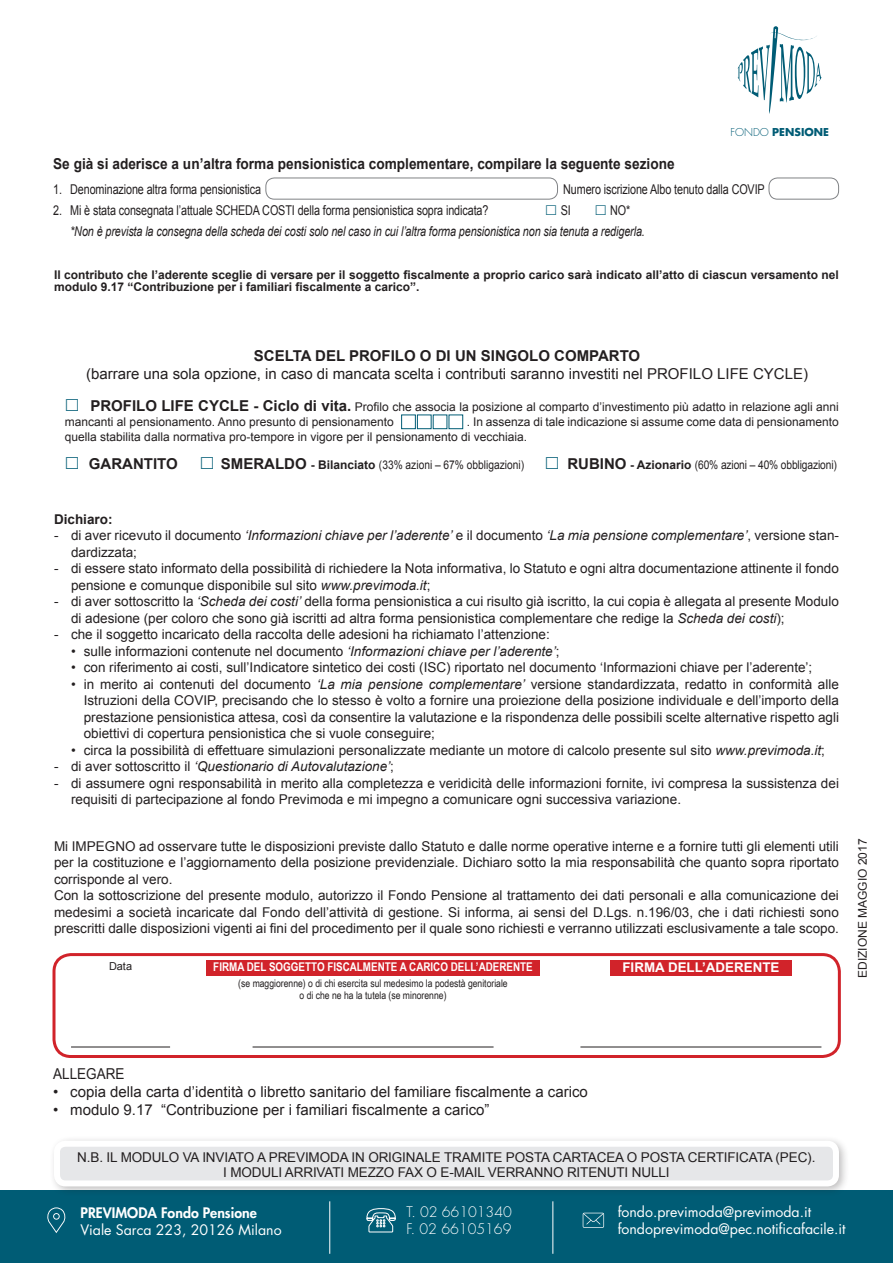
<style>
.page{position:relative;width:893px;height:1263px;background:#fff}
.page>*{position:absolute;margin:0;border:0;box-sizing:border-box;transform-origin:0 0}
.t1{font:15px "Arial";color:#231f20}
.t2{font:700 15px "Arial";color:#231f20;scale:.91 1}
.t3{font:700 15px "Arial";color:#231f20}
.t4{font:15px "Arial";color:#231f20;scale:.9 1}
.t5{font:14.1px/17px "Futura";color:#fff}
.t6{font:300 14.1px/17px "Futura";color:#fff}
.t7{font:800 14.1px "Futura";color:#fff}
.t8{font:13.5px/16.5px "Arial";color:#231f20}
.t9{font:13.5px "Arial";color:#231f20;scale:.8 1}
.t10{font:italic 13.5px "Arial";letter-spacing:-.01em;color:#231f20;scale:.8 1}
.t11{font:italic 13.5px "Arial";letter-spacing:-.01em;color:#231f20}
.t12{font:700 13.5px "Arial";color:#231f20}
.t13{font:700 13.35px "Arial";color:#fff}
.t14{font:12px/15px "Arial";color:#231f20}
.t15{font:700 12px/12px "Arial";color:#231f20}
.t16{font:12px "Arial";color:#231f20;scale:.85 1}
.t17{font:700 12px "Arial Narrow";color:#fff}
.t18{font:10.95px "Arial";color:#231f20}
.t19{font:700 10.65px "Futura";color:#005c75}
.t20{font:10.5px/12.6px "Arial Narrow";color:#231f20;text-align:center}
.s1{font-weight:300}
.s2{font-weight:700;font-size:15px}
.s3{font-weight:700}
.s4{font-style:italic}
.s5{font-style:normal}
</style>
<div class="page">
<div style="left:0;top:1191px;width:893px;height:72px;background:#005c75"></div>
<hr style="left:329px;top:1201px;width:1px;height:53px;background:#fff">
<hr style="left:553px;top:1201px;width:1px;height:53px;background:#fff">
<svg style="left:47px;top:1207px;width:19px;height:26px"></svg>
<svg style="left:583px;top:1213px;width:21px;height:15px"></svg>
<svg style="left:366px;top:1208px;width:30px;height:25px"></svg>
<div style="left:401px;top:415px;width:15px;height:14px;border:1px solid #005c75"></div>
<div style="left:417px;top:415px;width:14px;height:14px;border:1px solid #005c75"></div>
<div style="left:433px;top:415px;width:14px;height:14px;border:1px solid #005c75"></div>
<div style="left:449px;top:415px;width:14px;height:14px;border:1px solid #005c75"></div>
<div style="left:769px;top:178px;width:70px;height:22px;border:1px solid #808285;border-radius:9px"></div>
<div style="left:265px;top:178px;width:293px;height:22px;border:1px solid #808285;border-radius:9px"></div>
<div style="left:49px;top:1135px;width:801px;height:62px;background:#231f20;opacity:.3"></div>
<div style="left:57px;top:1144px;width:779px;height:39px;background:#e6e7e9;border-radius:9px"></div>
<div style="left:54px;top:1141px;width:785px;height:45px;border:6px solid #fff;border-radius:9px"></div>
<div style="left:52px;top:953px;width:789px;height:105px;border:3px solid #d1232a;border-radius:17px"></div>
<hr style="left:71px;top:1046px;width:99px;height:1px;background:#231f20">
<div style="left:610px;top:960px;width:181px;height:15px;background:#d1232a"></div>
<div style="left:206px;top:960px;width:334px;height:15px;background:#d1232a"></div>
<hr style="left:253px;top:1046px;width:241px;height:1px;background:#231f20">
<hr style="left:580px;top:1046px;width:241px;height:1px;background:#231f20">
<svg style="left:738px;top:26px;width:84px;height:88px"></svg>
<p class="t19" style="left:730px;top:125px;width:100px"><span class="s1">FONDO</span> PENSIONE</p>
<p class="t2" style="left:53px;top:154px;width:684px">Se già si aderisce a un’altra forma pensionistica complementare, compilare la seguente sezione</p>
<p class="t9" style="left:53px;top:181px;width:261px">1. Denominazione altra forma pensionistica</p>
<p class="t9" style="left:563px;top:181px;width:253px">Numero iscrizione Albo tenuto dalla COVIP</p>
<p class="t9" style="left:53px;top:202px;width:546px">2. Mi è stata consegnata l’attuale SCHEDA COSTI della forma pensionistica sopra indicata?</p>
<p class="t9" style="left:561px;top:202px;width:14px">SI</p>
<p class="t9" style="left:610px;top:202px;width:27px">NO*</p>
<p class="t10" style="left:70px;top:223px;width:720px">*Non è prevista la consegna della scheda dei costi solo nel caso in cui l’altra forma pensionistica non sia tenuta a redigerla.</p>
<p class="t15" style="left:54px;top:269px;width:786px">Il contributo che l’aderente sceglie di versare per il soggetto fiscalmente a proprio carico sarà indicato all’atto di ciascun versamento nel modulo 9.17 “Contribuzione per i familiari fiscalmente a carico”.</p>
<p class="t3" style="left:254px;top:345px;width:388px">SCELTA DEL PROFILO O DI UN SINGOLO COMPARTO</p>
<p class="t1" style="left:86px;top:364px;width:723px">(barrare una sola opzione, in caso di mancata scelta i contributi saranno investiti nel PROFILO LIFE CYCLE)</p>
<p class="t14" style="left:65px;top:399px;width:775px;text-indent:25px"><span class="s2">PROFILO LIFE CYCLE - Ciclo di vita.</span> Profilo che associa la posizione al comparto d’investimento più adatto in relazione agli anni mancanti al pensionamento. Anno presunto di pensionamento</p>
<p class="t14" style="left:65px;top:414px;width:775px;text-indent:402px">. In assenza di tale indicazione si assume come data di pensionamento quella stabilita dalla normativa pro-tempore in vigore per il pensionamento di vecchiaia.</p>
<p class="t3" style="left:89px;top:454px;width:90px">GARANTITO</p>
<p class="t16" style="left:221px;top:457px;width:358px"><span class="s2">SMERALDO</span> <span class="s3">- Bilanciato</span> (33% azioni – 67% obbligazioni)</p>
<p class="t16" style="left:567px;top:457px;width:319px"><span class="s2">RUBINO</span> <span class="s3">- Azionario</span> (60% azioni – 40% obbligazioni)</p>
<p class="t12" style="left:54px;top:510px;width:60px">Dichiaro:</p>
<p class="t8" style="left:71px;top:528px;width:769px;text-indent:-17px">- di aver ricevuto il documento <span class="s4">‘Informazioni chiave per l’aderente’</span> e il documento <span class="s4">‘La mia pensione complementare’</span>, versione stan&shy;dardizzata;</p>
<p class="t8" style="left:71px;top:561px;width:769px;text-indent:-17px">- di essere stato informato della possibilità di richiedere la Nota informativa, lo Statuto e ogni altra documentazione attinente il fondo pensione e comunque disponibile sul sito <span class="s4">www.previmoda.it</span>;</p>
<p class="t8" style="left:71px;top:594px;width:769px;text-indent:-17px">- di aver sottoscritto la <span class="s4">‘Scheda dei costi’</span> della forma pensionistica a cui risulto già iscritto, la cui copia è allegata al presente Modulo di adesione (per coloro che sono già iscritti ad altra forma pensionistica complementare che redige la <span class="s4">Scheda dei costi</span>);</p>
<p class="t8" style="left:54px;top:627px;width:497px">- che il soggetto incaricato della raccolta delle adesioni ha richiamato l’attenzione:</p>
<p class="t8" style="left:71px;top:643px;width:490px">• sulle informazioni contenute nel documento <span class="s4">‘Informazioni chiave per l’aderente’</span>;</p>
<p class="t8" style="left:71px;top:660px;width:743px">• con riferimento ai costi, sull’Indicatore sintetico dei costi (ISC) riportato nel documento ‘Informazioni chiave per l’aderente’;</p>
<p class="t8" style="left:84px;top:676px;width:757px;text-align:justify;text-indent:-13px">• in merito ai contenuti del documento <span class="s4">‘La mia pensione complementare’</span> versione standardizzata, redatto in conformità alle Istruzioni della COVIP, precisando che lo stesso è volto a fornire una proiezione della posizione individuale e dell’importo della prestazione pensionistica attesa, così da consentire la valutazione e la rispondenza delle possibili scelte alternative rispetto agli obiettivi di copertura pensionistica che si vuole conseguire;</p>
<p class="t8" style="left:71px;top:742px;width:755px">• circa la possibilità di effettuare simulazioni personalizzate mediante un motore di calcolo presente sul sito <span class="s4">www.previmoda.it</span>;</p>
<p class="t11" style="left:54px;top:758px;width:341px"><span class="s5">- di aver sottoscritto il</span> ‘Questionario di Autovalutazione’<span class="s5">;</span></p>
<p class="t8" style="left:71px;top:775px;width:769px;text-indent:-17px">- di assumere ogni responsabilità in merito alla completezza e veridicità delle informazioni fornite, ivi compresa la sussistenza dei requisiti di partecipazione al fondo Previmoda e mi impegno a comunicare ogni successiva variazione.</p>
<p class="t8" style="left:54px;top:838px;width:786px">Mi IMPEGNO ad osservare tutte le disposizioni previste dallo Statuto e dalle norme operative interne e a fornire tutti gli elementi utili per la costituzione e l’aggiornamento della posizione previdenziale. Dichiaro sotto la mia responsabilità che quanto sopra riportato corrisponde al vero.<br>Con la sottoscrizione del presente modulo, autorizzo il Fondo Pensione al trattamento dei dati personali e alla comunicazione dei medesimi a società incaricate dal Fondo dell’attività di gestione. Si informa, ai sensi del D.Lgs. n.196/03, che i dati richiesti sono prescritti dalle disposizioni vigenti ai fini del procedimento per il quale sono richiesti e verranno utilizzati esclusivamente a tale scopo.</p>
<p class="t17" style="left:213px;top:958px;width:321px">FIRMA DEL SOGGETTO FISCALMENTE A CARICO DELL’ADERENTE</p>
<p class="t20" style="left:238px;top:976px;width:271px">(se maggiorenne) o di chi esercita sul medesimo la podestà genitoriale o di che ne ha la tutela (se minorenne)</p>
<p class="t18" style="left:109px;top:959px;width:25px">Data</p>
<p class="t13" style="left:622px;top:959px;width:158px">FIRMA DELL’ADERENTE</p>
<p class="t14" style="left:855px;top:978px;width:141px;rotate:-90deg">EDIZIONE MAGGIO 2017</p>
<p class="t4" style="left:53px;top:1064px;width:81px">ALLEGARE</p>
<p class="t1" style="left:53px;top:1082px;width:536px">• copia della carta d’identità o libretto sanitario del familiare fiscalmente a carico</p>
<p class="t1" style="left:53px;top:1100px;width:438px">• modulo 9.17 “Contribuzione per i familiari fiscalmente a carico”</p>
<p class="t8" style="left:77px;top:1150px;width:740px;line-height:15px;text-align:center">N.B. IL MODULO VA INVIATO A PREVIMODA IN ORIGINALE TRAMITE POSTA CARTACEA O POSTA CERTIFICATA (PEC).<br>I MODULI ARRIVATI MEZZO FAX O E-MAIL VERRANNO RITENUTI NULLI</p>
<p class="t7" style="left:81px;top:1203px;width:178px">PREVIMODA Fondo Pensione</p>
<p class="t5" style="left:81px;top:1221px;width:203px">Viale Sarca 223, 20126 Milano</p>
<p class="t6" style="left:407px;top:1204px;width:107px">T. 02 66101340<br>F. 02 66105169</p>
<p class="t5" style="left:618px;top:1204px;width:229px">fondo.previmoda@previmoda.it fondoprevimoda@pec.notificafacile.it</p>
</div>
